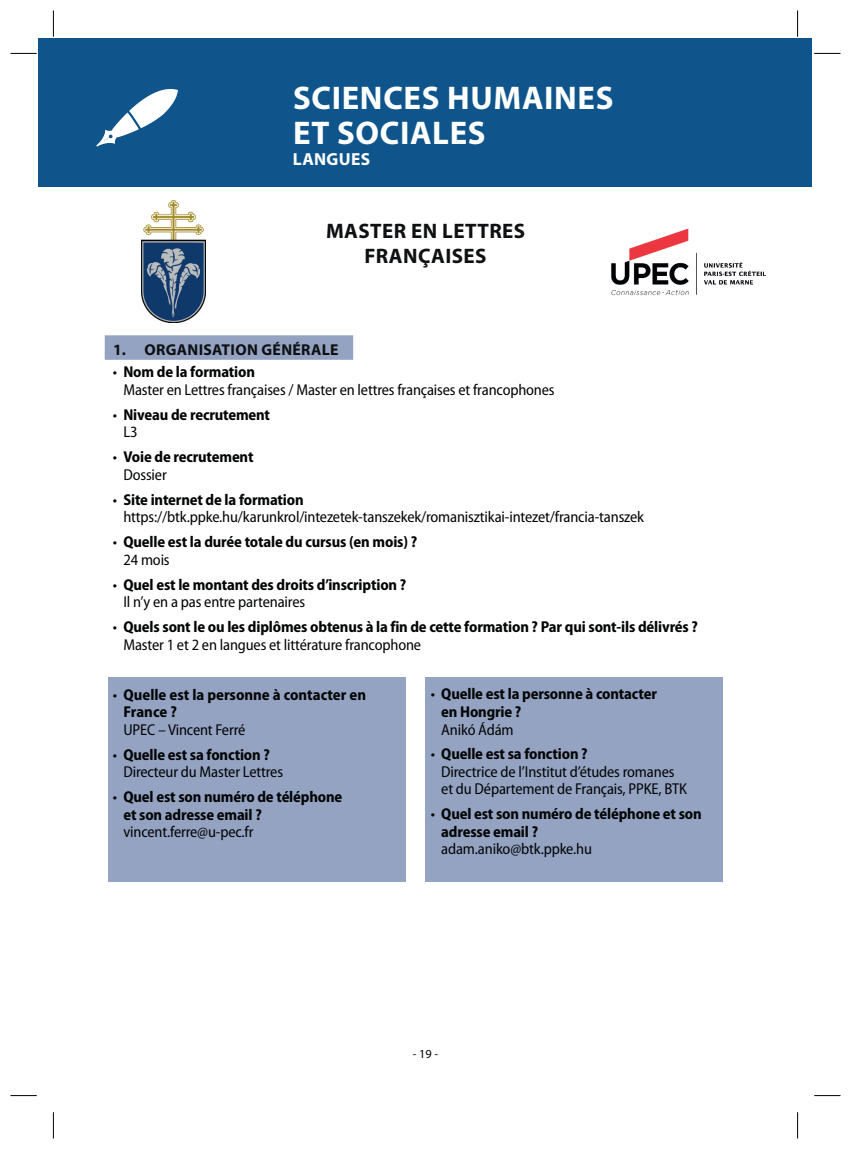
<style>
.page{position:relative;width:851px;height:1149px;background:#fff}
.page>*{position:absolute;margin:0;border:0;box-sizing:border-box;transform-origin:0 0}
.t1{font:700 32.9px/34.6px "Myriad Pro";letter-spacing:.02em;color:#fff}
.t2{font:700 21px/25.2px "Myriad Pro";letter-spacing:.02em;color:#0e1012;text-align:center}
.t3{font:700 17.5px "Myriad Pro";letter-spacing:.02em;color:#fff}
.t4{font:700 semi-condensed 15.75px/17.5px "Myriad Pro";letter-spacing:-.01em;color:#030505}
.t5{font:semi-condensed 15.75px/17.5px "Myriad Pro";letter-spacing:-.01em;color:#030505}
.t6{font:700 15.75px "Myriad Pro";letter-spacing:.02em;color:#0e1012}
.t7{font:12.25px "Myriad Pro";color:#030505}
.s1{font-weight:700}
.s2{font-weight:400}
</style>
<div class="page">
<div style="left:38px;top:39px;width:774px;height:148px;background:#0f558b"></div>
<div style="left:105px;top:335px;width:248px;height:25px;background:#94a3c2"></div>
<div style="left:108px;top:677px;width:297px;height:67px;background:#94a3c2"></div>
<div style="left:108px;top:737px;width:297px;height:50px;background:#94a3c2"></div>
<div style="left:108px;top:779px;width:297px;height:102px;background:#94a3c2"></div>
<div style="left:426px;top:677px;width:297px;height:67px;background:#94a3c2"></div>
<div style="left:426px;top:737px;width:297px;height:67px;background:#94a3c2"></div>
<div style="left:426px;top:797px;width:297px;height:84px;background:#94a3c2"></div>
<svg style="left:96px;top:89px;width:82px;height:57px"></svg>
<img style="left:142px;top:200px;width:63px;height:122px">
<img style="left:611px;top:228px;width:156px;height:68px">
<svg style="left:10px;top:53px;width:27px;height:1px"></svg>
<svg style="left:53px;top:10px;width:1px;height:27px"></svg>
<svg style="left:797px;top:10px;width:1px;height:27px"></svg>
<svg style="left:814px;top:53px;width:26px;height:1px"></svg>
<svg style="left:10px;top:1095px;width:27px;height:1px"></svg>
<svg style="left:53px;top:1112px;width:1px;height:26px"></svg>
<svg style="left:814px;top:1095px;width:26px;height:1px"></svg>
<svg style="left:797px;top:1112px;width:1px;height:26px"></svg>
<h1 class="t1" style="left:293px;top:84px;width:322px">SCIENCES HUMAINES<br>ET SOCIALES</h1>
<p class="t3" style="left:293px;top:152px;width:79px">LANGUES</p>
<h2 class="t2" style="left:326px;top:220px;width:201px">MASTER EN LETTRES<br>FRANÇAISES</h2>
<p class="t6" style="left:113px;top:343px;width:227px">1. ORGANISATION GÉNÉRALE</p>
<p class="t5" style="left:123px;top:364px;width:433px;text-indent:-11px">• <span class="s1">Nom de la formation<br></span>Master en Lettres françaises / Master en lettres françaises et francophones</p>
<p class="t4" style="left:123px;top:407px;width:148px;text-indent:-11px"><span class="s2">•</span> Niveau de recrutement<br><span class="s2">L3</span></p>
<p class="t4" style="left:123px;top:449px;width:132px;text-indent:-11px"><span class="s2">•</span> Voie de recrutement<br><span class="s2">Dossier</span></p>
<p class="t5" style="left:123px;top:492px;width:522px;text-indent:-11px">• <span class="s1">Site internet de la formation </span>https://btk.ppke.hu/karunkrol/intezetek-tanszekek/romanisztikai-intezet/francia-tanszek</p>
<p class="t4" style="left:123px;top:534px;width:295px;text-indent:-11px"><span class="s2">•</span> Quelle est la durée totale du cursus (en mois) ?<br><span class="s2">24 mois</span></p>
<p class="t4" style="left:123px;top:577px;width:284px;text-indent:-11px"><span class="s2">•</span> Quel est le montant des droits d’inscription ?<br><span class="s2">Il n’y en a pas entre partenaires</span></p>
<p class="t4" style="left:123px;top:619px;width:576px;text-indent:-11px"><span class="s2">•</span> Quels sont le ou les diplômes obtenus à la fin de cette formation ? Par qui sont-ils délivrés ?<br><span class="s2">Master 1 et 2 en langues et littérature francophone</span></p>
<p class="t4" style="left:123px;top:687px;width:244px;text-indent:-10px"><span class="s2">•</span> Quelle est la personne à contacter en<br>France ?</p>
<p class="t5" style="left:123px;top:722px;width:123px">UPEC – Vincent Ferré</p>
<p class="t5" style="left:123px;top:747px;width:161px;text-indent:-11px">• <span class="s1">Quelle est sa fonction ?<br></span>Directeur du Master Lettres</p>
<p class="t4" style="left:123px;top:789px;width:220px;text-indent:-11px"><span class="s2">•</span> Quel est son numéro de téléphone et son adresse email ?</p>
<p class="t5" style="left:123px;top:824px;width:132px">vincent.ferre@u-pec.fr</p>
<p class="t4" style="left:441px;top:686px;width:217px;text-indent:-11px"><span class="s2">•</span> Quelle est la personne à contacter en Hongrie ?</p>
<p class="t5" style="left:441px;top:721px;width:74px">Anikó Ádám</p>
<p class="t5" style="left:441px;top:746px;width:247px;text-indent:-11px">• <span class="s1">Quelle est sa fonction ?<br></span>Directrice de l’Institut d’études romanes et du Département de Français, PPKE, BTK</p>
<p class="t4" style="left:441px;top:806px;width:262px;text-indent:-11px"><span class="s2">•</span> Quel est son numéro de téléphone et son adresse email ?</p>
<p class="t5" style="left:441px;top:841px;width:152px">adam.aniko@btk.ppke.hu</p>
<p class="t7" style="left:413px;top:1048px;width:27px">-19-</p>
</div>
